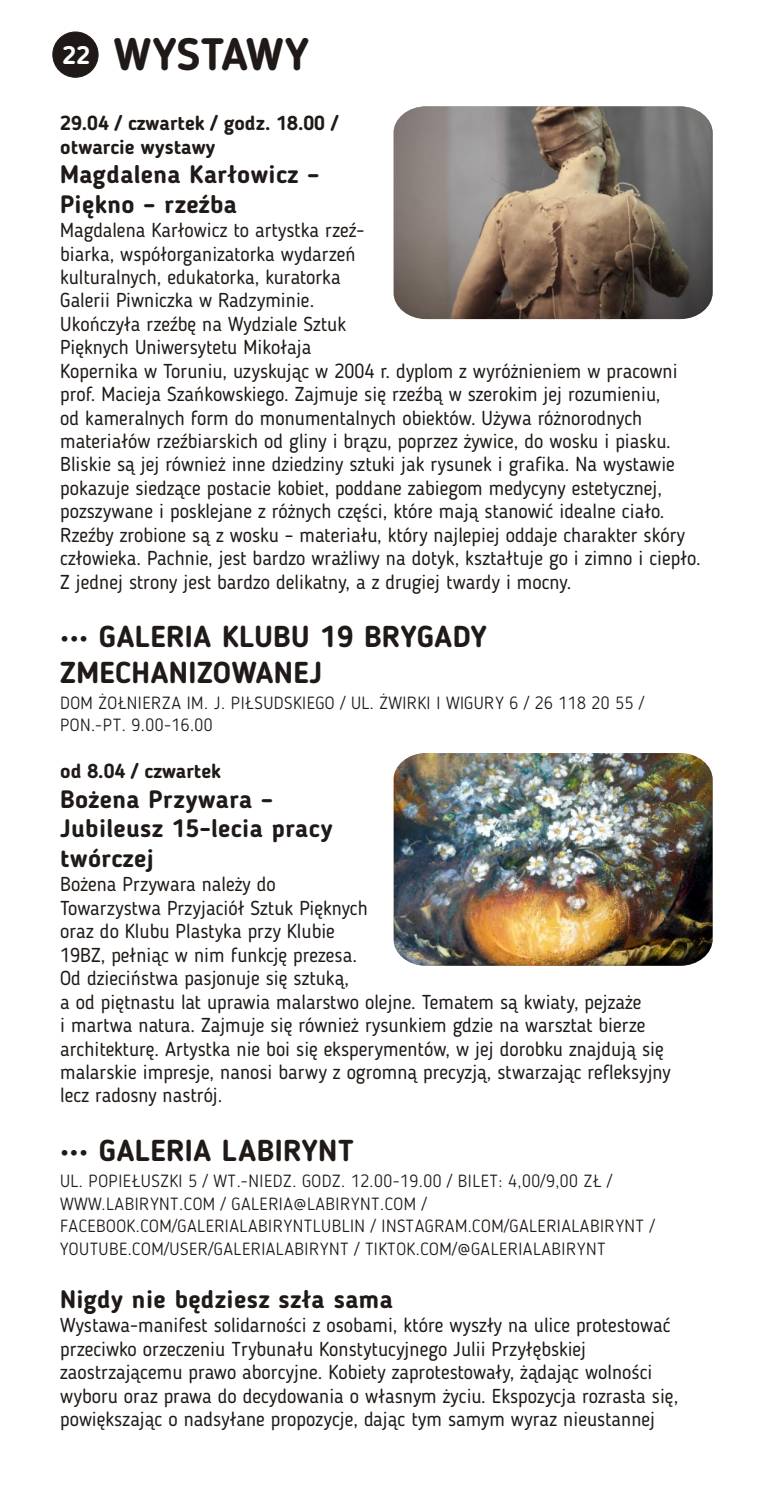
<style>
.page{position:relative;width:780px;height:1489px;background:#fff}
.page>*{position:absolute;margin:0;border:0;box-sizing:border-box;transform-origin:0 0}
.t1{font:700 45px "Blogger Sans";letter-spacing:.005em;color:#1f1a17}
.t2{font:700 30px/35.2px "Blogger Sans";letter-spacing:.015em;color:#1f1a17}
.t3{font:700 25px/29.5px "Blogger Sans";letter-spacing:.015em;color:#1f1a17}
.t4{font:700 25px "Blogger Sans";color:#fff}
.t5{font:20px/23.5px "Blogger Sans";color:#1f1a17}
.t6{font:700 20px/23.5px "Blogger Sans";color:#1f1a17}
.t7{font:300 17.5px/22.5px "Blogger Sans";letter-spacing:.03em;color:#1f1a17}
</style>
<div class="page">
<div style="left:53px;top:32px;width:45px;height:45px;background:#1f1a17;border:1px solid #1f1a17;border-radius:50%"></div>
<img style="left:393px;top:106px;width:319px;height:213px">
<img style="left:393px;top:753px;width:319px;height:212px">
<p class="t4" style="left:62px;top:45px;width:29px">22</p>
<h1 class="t1" style="left:114px;top:36px;width:196px">WYSTAWY</h1>
<p class="t6" style="left:60px;top:113px;width:279px">29.04 / czwartek / godz. 18.00 / otwarcie wystawy</p>
<p class="t3" style="left:60px;top:162px;width:260px">Magdalena Karłowicz –<br>Piękno – rzeźba</p>
<p class="t5" style="left:60px;top:220px;width:642px">Magdalena Karłowicz to artystka rzeź-<br>biarka, współorganizatorka wydarzeń<br>kulturalnych, edukatorka, kuratorka<br>Galerii Piwniczka w Radzyminie.<br>Ukończyła rzeźbę na Wydziale Sztuk<br>Pięknych Uniwersytetu Mikołaja<br>Kopernika w Toruniu, uzyskując w 2004 r. dyplom z wyróżnieniem w pracowni prof. Macieja Szańkowskiego. Zajmuje się rzeźbą w szerokim jej rozumieniu,<br>od kameralnych form do monumentalnych obiektów. Używa różnorodnych materiałów rzeźbiarskich od gliny i brązu, poprzez żywice, do wosku i piasku.<br>Bliskie są jej również inne dziedziny sztuki jak rysunek i grafika. Na wystawie pokazuje siedzące postacie kobiet, poddane zabiegom medycyny estetycznej, pozszywane i posklejane z różnych części, które mają stanowić idealne ciało.<br>Rzeźby zrobione są z wosku – materiału, który najlepiej oddaje charakter skóry człowieka. Pachnie, jest bardzo wrażliwy na dotyk, kształtuje go i zimno i ciepło.<br>Z jednej strony jest bardzo delikatny, a z drugiej twardy i mocny.</p>
<h2 class="t2" style="left:60px;top:622px;width:428px">••• GALERIA KLUBU 19 BRYGADY<br>ZMECHANIZOWANEJ</h2>
<p class="t7" style="left:60px;top:693px;width:585px">DOM ŻOŁNIERZA IM. J. PIŁSUDSKIEGO / UL. ŻWIRKI I WIGURY 6 / 26 118 20 55 /<br>PON.-PT. 9.00-16.00</p>
<p class="t6" style="left:60px;top:761px;width:162px">od 8.04 / czwartek</p>
<p class="t3" style="left:60px;top:786px;width:274px">Bożena Przywara –<br>Jubileusz 15-lecia pracy twórczej</p>
<p class="t5" style="left:60px;top:874px;width:612px">Bożena Przywara należy do<br>Towarzystwa Przyjaciół Sztuk Pięknych<br>oraz do Klubu Plastyka przy Klubie<br>19BZ, pełniąc w nim funkcję prezesa.<br>Od dzieciństwa pasjonuje się sztuką,<br>a od piętnastu lat uprawia malarstwo olejne. Tematem są kwiaty, pejzaże<br>i martwa natura. Zajmuje się również rysunkiem gdzie na warsztat bierze architekturę. Artystka nie boi się eksperymentów, w jej dorobku znajdują się malarskie impresje, nanosi barwy z ogromną precyzją, stwarzając refleksyjny lecz radosny nastrój.</p>
<h2 class="t2" style="left:60px;top:1135px;width:295px">••• GALERIA LABIRYNT</h2>
<p class="t7" style="left:60px;top:1171px;width:596px">UL. POPIEŁUSZKI 5 / WT.-NIEDZ. GODZ. 12.00-19.00 / BILET: 4,00/9,00 ZŁ / WWW.LABIRYNT.COM / GALERIA@LABIRYNT.COM / FACEBOOK.COM/GALERIALABIRYNTLUBLIN / INSTAGRAM.COM/GALERIALABIRYNT / YOUTUBE.COM/USER/GALERIALABIRYNT / TIKTOK.COM/@GALERIALABIRYNT</p>
<p class="t3" style="left:60px;top:1286px;width:334px">Nigdy nie będziesz szła sama</p>
<p class="t5" style="left:60px;top:1315px;width:619px">Wystawa-manifest solidarności z osobami, które wyszły na ulice protestować przeciwko orzeczeniu Trybunału Konstytucyjnego Julii Przyłębskiej zaostrzającemu prawo aborcyjne. Kobiety zaprotestowały, żądając wolności wyboru oraz prawa do decydowania o własnym życiu. Ekspozycja rozrasta się, powiększając o nadsyłane propozycje, dając tym samym wyraz nieustannej</p>
</div>
